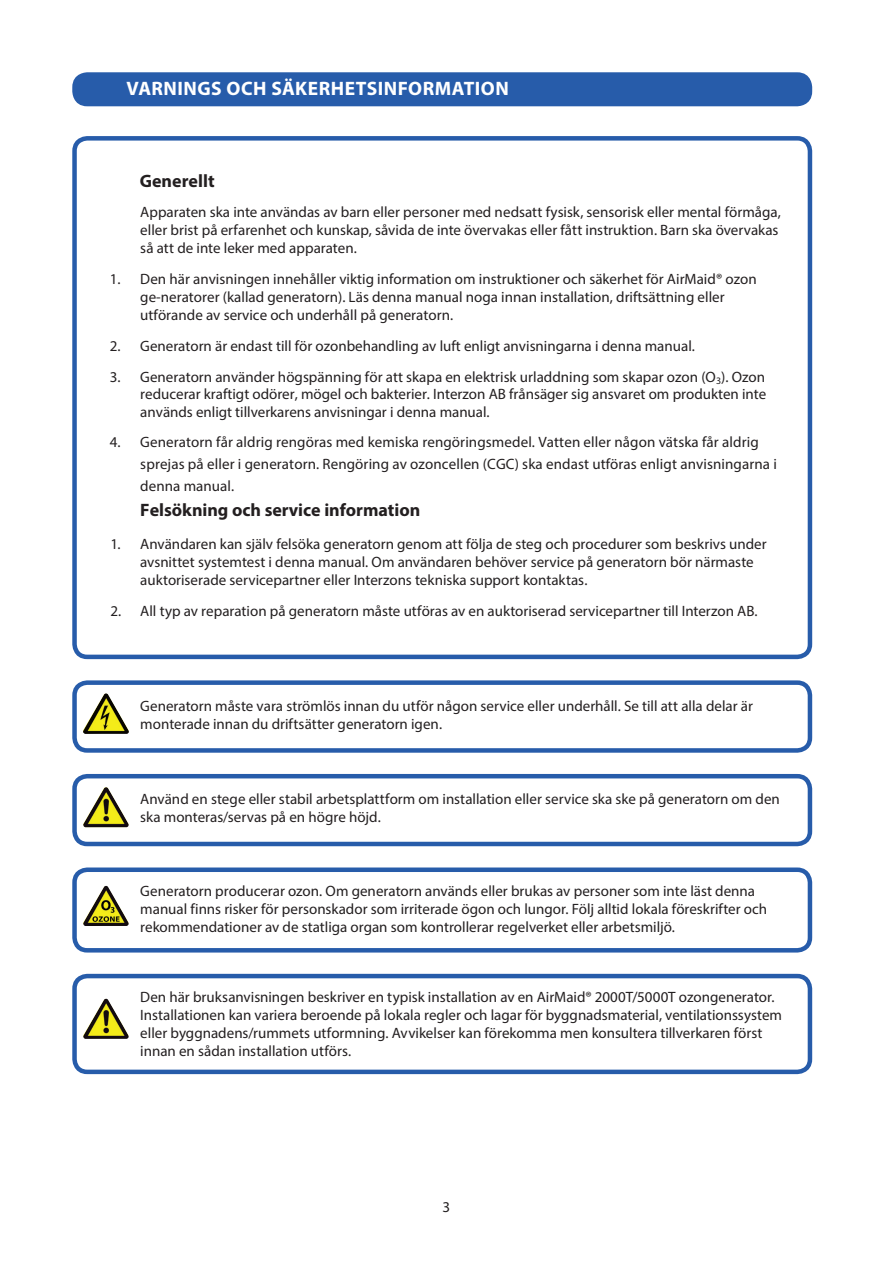
<style>
.page{position:relative;width:893px;height:1263px;background:#fff}
.page>*{position:absolute;margin:0;border:0;box-sizing:border-box;transform-origin:0 0}
.t1{font:700 19.5px "Myriad Pro";letter-spacing:.025em;color:#fff}
.t2{font:700 18px "Myriad Pro";color:#231f20}
.t3{font:15px/18px "Myriad Pro";color:#231f20}
</style>
<div class="page">
<div style="left:72px;top:72px;width:740px;height:34px;background:#275caa;border-radius:15px"></div>
<div style="left:72px;top:136px;width:740px;height:523px;border:4px solid #275caa;border-radius:13px"></div>
<div style="left:72px;top:774px;width:740px;height:72px;border:4px solid #275caa;border-radius:13px"></div>
<div style="left:72px;top:680px;width:740px;height:73px;border:4px solid #275caa;border-radius:13px"></div>
<div style="left:72px;top:974px;width:740px;height:100px;border:4px solid #275caa;border-radius:13px"></div>
<div style="left:72px;top:867px;width:740px;height:85px;border:4px solid #275caa;border-radius:13px"></div>
<img style="left:83px;top:787px;width:46px;height:40px">
<img style="left:83px;top:693px;width:46px;height:41px">
<img style="left:83px;top:999px;width:46px;height:40px">
<img style="left:83px;top:886px;width:46px;height:40px">
<h1 class="t1" style="left:126px;top:76px;width:384px">VARNINGS OCH SÄKERHETSINFORMATION</h1>
<p class="t2" style="left:140px;top:169px;width:76px">Generellt</p>
<p class="t3" style="left:140px;top:203px;width:642px">Apparaten ska inte användas av barn eller personer med nedsatt fysisk, sensorisk eller mental förmåga, eller brist på erfarenhet och kunskap, såvida de inte övervakas eller fått instruktion. Barn ska övervakas så att de inte leker med apparaten.</p>
<p class="t3" style="left:140px;top:270px;width:618px;text-indent:-31px">1. Den här anvisningen innehåller viktig information om instruktioner och säkerhet för AirMaid® ozon ge-neratorer (kallad generatorn). Läs denna manual noga innan installation, driftsättning eller utförande av service och underhåll på generatorn.</p>
<p class="t3" style="left:110px;top:336px;width:587px">2. Generatorn är endast till för ozonbehandling av luft enligt anvisningarna i denna manual.</p>
<p class="t3" style="left:140px;top:367px;width:628px;text-align:justify;text-indent:-31px">3. Generatorn använder högspänning för att skapa en elektrisk urladdning som skapar ozon (O<sub>3</sub>). Ozon reducerar kraftigt odörer, mögel och bakterier. Interzon AB frånsäger sig ansvaret om produkten inte används enligt tillverkarens anvisningar i denna manual.</p>
<p class="t3" style="left:140px;top:431px;width:638px;line-height:21.9px;text-indent:-31px">4. Generatorn får aldrig rengöras med kemiska rengöringsmedel. Vatten eller någon vätska får aldrig sprejas på eller i generatorn. Rengöring av ozoncellen (CGC) ska endast utföras enligt anvisningarna i denna manual.</p>
<p class="t2" style="left:140px;top:498px;width:281px">Felsökning och service information</p>
<p class="t3" style="left:140px;top:535px;width:628px;text-indent:-30px">1. Användaren kan själv felsöka generatorn genom att följa de steg och procedurer som beskrivs under avsnittet systemtest i denna manual. Om användaren behöver service på generatorn bör närmaste auktoriserade servicepartner eller Interzons tekniska support kontaktas.</p>
<p class="t3" style="left:111px;top:602px;width:649px">2. All typ av reparation på generatorn måste utföras av en auktoriserad servicepartner till Interzon AB.</p>
<p class="t3" style="left:140px;top:696px;width:614px">Generatorn måste vara strömlös innan du utför någon service eller underhåll. Se till att alla delar är monterade innan du driftsätter generatorn igen.</p>
<p class="t3" style="left:140px;top:790px;width:641px">Använd en stege eller stabil arbetsplattform om installation eller service ska ske på generatorn om den ska monteras/servas på en högre höjd.</p>
<p class="t3" style="left:140px;top:881px;width:628px">Generatorn producerar ozon. Om generatorn används eller brukas av personer som inte läst denna manual finns risker för personskador som irriterade ögon och lungor. Följ alltid lokala föreskrifter och rekommendationer av de statliga organ som kontrollerar regelverket eller arbetsmiljö.</p>
<p class="t3" style="left:140px;top:988px;width:643px">Den här bruksanvisningen beskriver en typisk installation av en AirMaid® 2000T/5000T ozongenerator.<br>Installationen kan variera beroende på lokala regler och lagar för byggnadsmaterial, ventilationssystem eller byggnadens/rummets utformning. Avvikelser kan förekomma men konsultera tillverkaren först innan en sådan installation utförs.</p>
<p class="t3" style="left:443px;top:1198px;width:9px">3</p>
</div>
